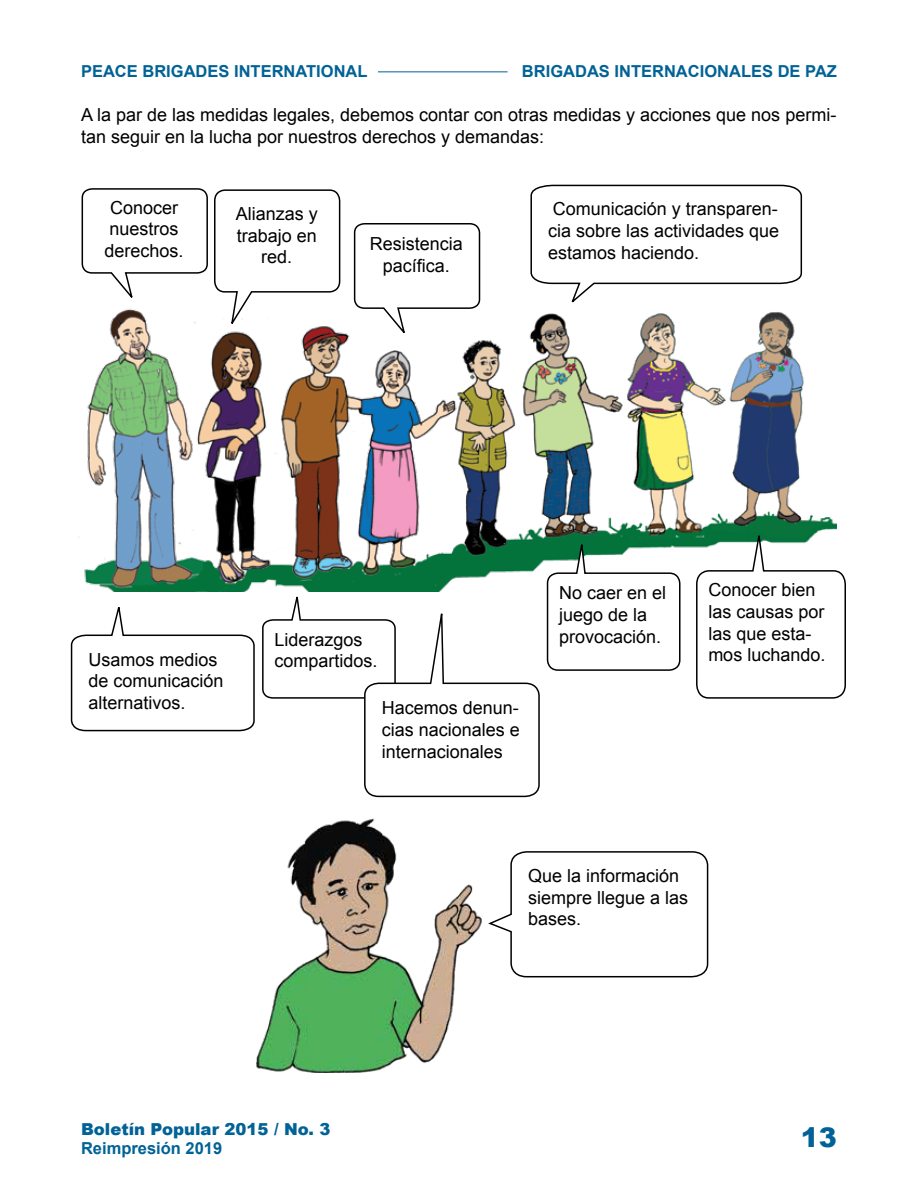
<style>
.page{position:relative;width:918px;height:1188px;background:#fff}
.page>*{position:absolute;margin:0;border:0;box-sizing:border-box;transform-origin:0 0}
.t1{font:900 27px "Arial";color:#006296}
.t2{font:18px/21.6px "Arial";color:#000}
.t3{font:700 16.5px "Arial";color:#006296}
.t4{font:900 16.5px "Arial";color:#006296}
</style>
<div class="page">
<hr style="left:378px;top:71px;width:130px;height:1px;background:#006296">
<svg style="left:488px;top:851px;width:221px;height:127px"></svg>
<img style="left:87px;top:312px;width:750px;height:236px">
<svg style="left:353px;top:223px;width:128px;height:116px"></svg>
<svg style="left:530px;top:184px;width:273px;height:119px"></svg>
<svg style="left:70px;top:534px;width:611px;height:264px"></svg>
<svg style="left:695px;top:526px;width:151px;height:173px"></svg>
<svg style="left:81px;top:188px;width:260px;height:143px"></svg>
<img style="left:256px;top:818px;width:226px;height:255px">
<p class="t3" style="left:81px;top:61px;width:288px">PEACE BRIGADES INTERNATIONAL</p>
<p class="t3" style="left:522px;top:61px;width:317px">BRIGADAS INTERNACIONALES DE PAZ</p>
<p class="t2" style="left:81px;top:104px;width:757px">A la par de las medidas legales, debemos contar con otras medidas y acciones que nos permi&shy;tan seguir en la lucha por nuestros derechos y demandas:</p>
<p class="t2" style="left:105px;top:197px;width:81px;text-align:center">Conocer nuestros derechos.</p>
<p class="t2" style="left:236px;top:203px;width:84px;text-align:center">Alianzas y trabajo en red.</p>
<p class="t2" style="left:370px;top:233px;width:95px;text-align:center">Resistencia pacífica.</p>
<p class="t2" style="left:548px;top:199px;width:233px;text-align:justify">Comunicación y transparen&shy;cia sobre las actividades que estamos haciendo.</p>
<p class="t2" style="left:89px;top:649px;width:137px">Usamos medios de comunicación alternativos.</p>
<p class="t2" style="left:274px;top:629px;width:105px">Liderazgos compartidos.</p>
<p class="t2" style="left:382px;top:697px;width:140px;text-align:justify">Hacemos denun&shy;cias nacionales e internacionales</p>
<p class="t2" style="left:559px;top:582px;width:109px">No caer en el juego de la provocación.</p>
<p class="t2" style="left:708px;top:580px;width:119px">Conocer bien las causas por las que esta&shy;mos luchando.</p>
<p class="t2" style="left:528px;top:865px;width:162px">Que la información siempre llegue a las bases.</p>
<p class="t4" style="left:81px;top:1117px;width:251px">Boletín Popular 2015 / No. 3</p>
<p class="t3" style="left:81px;top:1138px;width:143px">Reimpresión 2019</p>
<h1 class="t1" style="left:801px;top:1118px;width:38px">13</h1>
</div>
